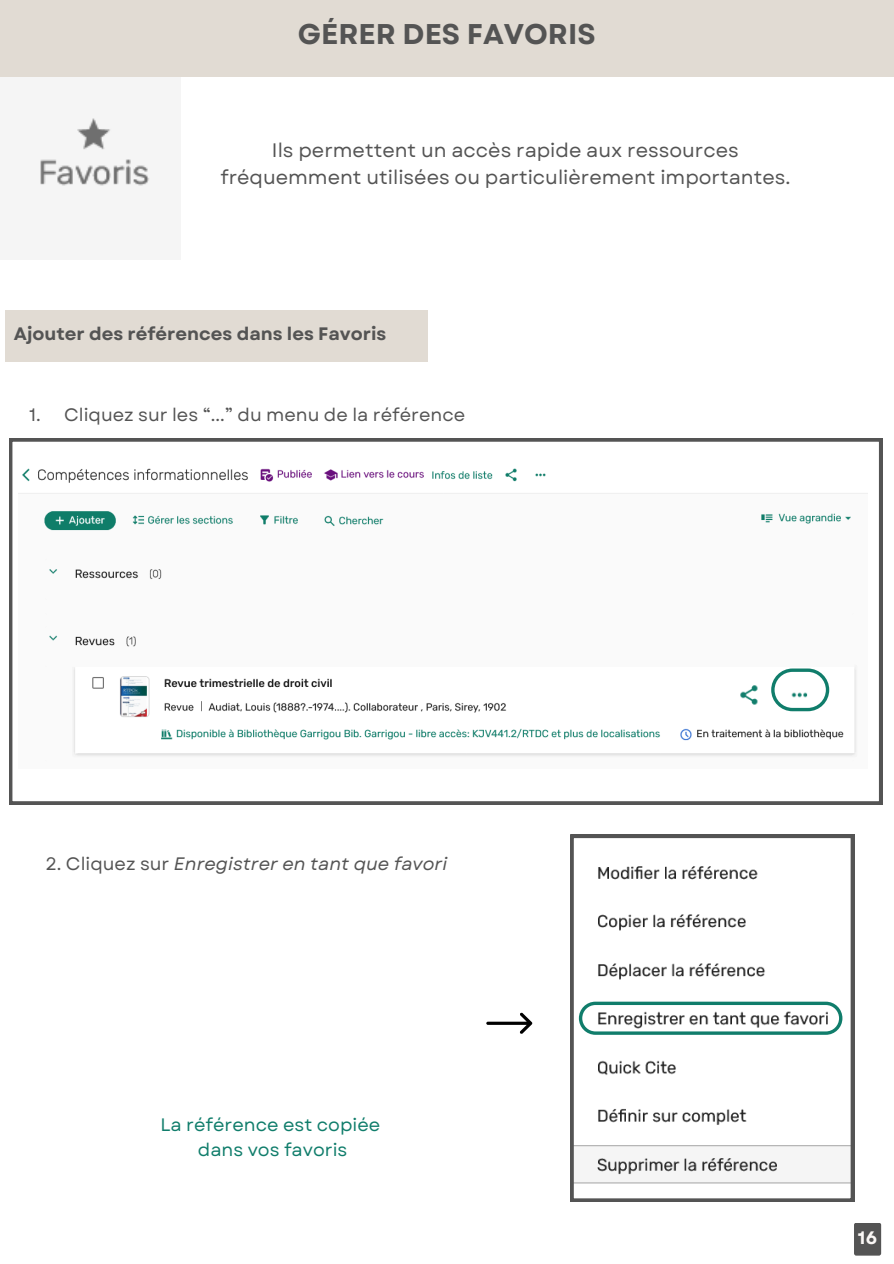
<style>
.page{position:relative;width:894px;height:1264px;background:#fff}
.page>*{position:absolute;margin:0;border:0;box-sizing:border-box;transform-origin:0 0}
.t1{font:700 28.5px "Garet";color:#545454}
.t2{font:19.5px "Garet";color:#545454}
.t3{font:18px "Garet";color:#545454}
.t4{font:italic 18px "Garet";color:#545454}
.t5{font:700 18px "Garet";color:#545454}
.t6{font:18px "Garet";color:#107d6b}
.t7{font:700 18px "Garet";color:#faf7f5}
.s1{font-style:normal}
</style>
<div class="page">
<svg style="left:486px;top:1012px;width:46px;height:21px"></svg>
<svg style="left:570px;top:834px;width:283px;height:367px"></svg>
<svg style="left:578px;top:1001px;width:264px;height:33px"></svg>
<img style="left:40px;top:118px;width:110px;height:68px">
<div style="left:0;top:0;width:893px;height:77px;background:#e1dbd3"></div>
<div style="left:853px;top:1222px;width:27px;height:33px;background:#545454;border-radius:2px"></div>
<svg style="left:9px;top:438px;width:873px;height:366px"></svg>
<img style="left:19px;top:464px;width:848px;height:304px">
<img style="left:718px;top:667px;width:132px;height:54px">
<div style="left:5px;top:310px;width:422px;height:51px;background:#e1dbd3"></div>
<svg style="left:771px;top:668px;width:58px;height:43px"></svg>
<p class="t1" style="left:298px;top:13px;width:299px">GÉRER DES FAVORIS</p>
<p class="t2" style="left:272px;top:136px;width:468px">Ils permettent un accès rapide aux ressources</p>
<p class="t2" style="left:220px;top:163px;width:571px">fréquemment utilisées ou particulièrement importantes.</p>
<h2 class="t5" style="left:14px;top:321px;width:374px">Ajouter des références dans les Favoris</h2>
<p class="t3" style="left:29px;top:402px;width:437px">1. Cliquez sur les “...” du menu de la référence</p>
<p class="t4" style="left:45px;top:850px;width:403px"><span class="s1">2. Cliquez sur</span> Enregistrer en tant que favori</p>
<p class="t6" style="left:160px;top:1112px;width:221px">La référence est copiée</p>
<p class="t6" style="left:198px;top:1136px;width:151px">dans vos favoris</p>
<p class="t7" style="left:857px;top:1224px;width:21px">16</p>
</div>
